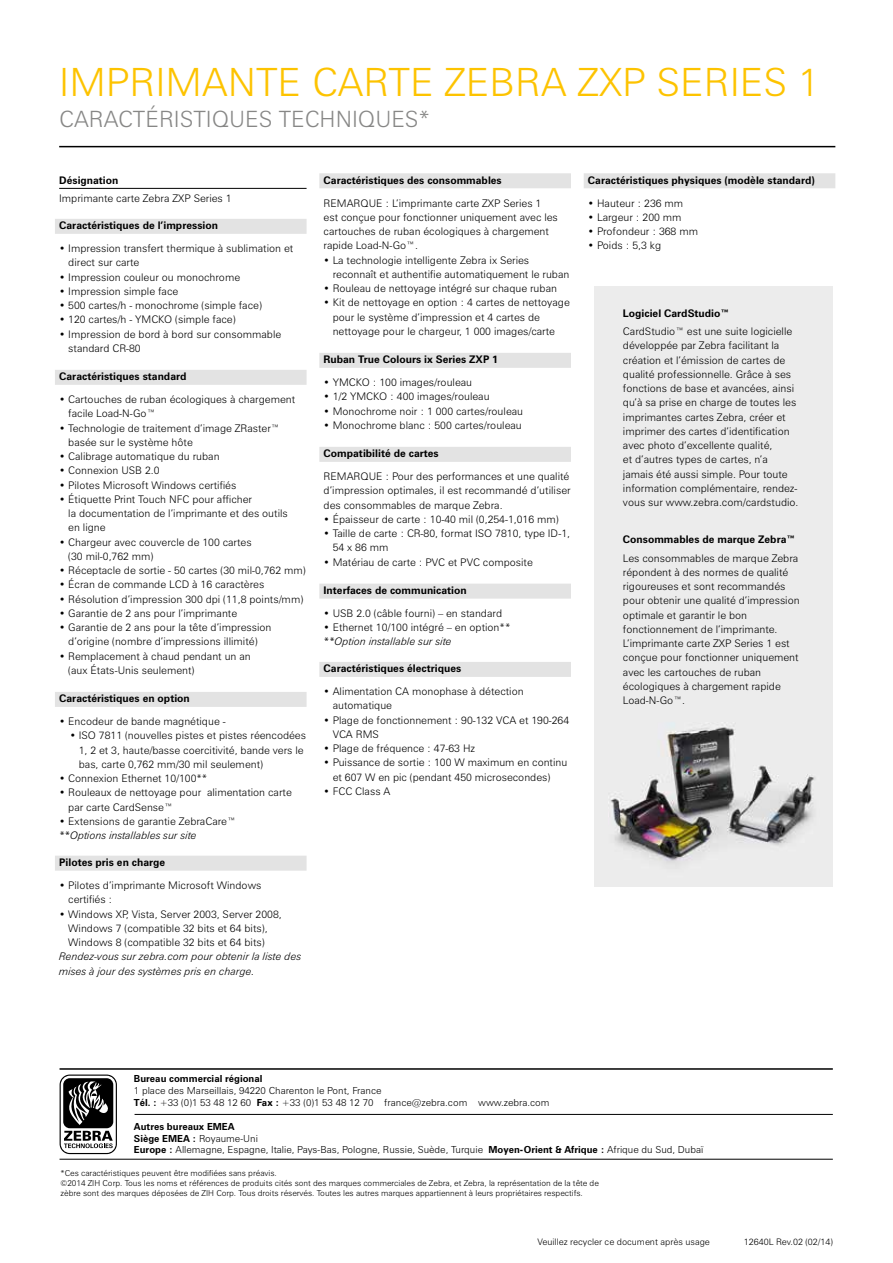
<style>
.page{position:relative;width:893px;height:1263px;background:#fff}
.page>*{position:absolute;margin:0;border:0;box-sizing:border-box;transform-origin:0 0}
.t1{font:300 39px "Zurich BT";color:#fdc300}
.t2{font:300 22.5px "Zurich BT";color:#878786}
.t3{font:300 10.5px/14.2px "Zurich BT";color:#000}
.t4{font:700 10.5px "Zurich BT";color:#000}
.t5{font:italic 300 10.5px/14.2px "Zurich BT";color:#000}
.t6{font:300 9.75px/11.9px "Zurich BT";color:#000}
.t7{font:700 9.75px "Zurich BT";color:#000}
.t8{font:300 9px "Zurich BT";color:#000}
.t9{font:300 8.25px/9.9px "Zurich BT";letter-spacing:-.005em;color:#000}
.s1{font-weight:700}
</style>
<div class="page">
<hr style="left:59px;top:146px;width:776px;height:1px;background:#000">
<div style="left:594px;top:286px;width:238px;height:601px;background:#ececec"></div>
<hr style="left:59px;top:188px;width:248px;height:1px;background:#000">
<div style="left:55px;top:219px;width:252px;height:15px;background:#e3e3e3"></div>
<div style="left:55px;top:370px;width:252px;height:15px;background:#e3e3e3"></div>
<div style="left:55px;top:692px;width:252px;height:15px;background:#e3e3e3"></div>
<div style="left:55px;top:856px;width:252px;height:15px;background:#e3e3e3"></div>
<div style="left:319px;top:173px;width:252px;height:15px;background:#e3e3e3"></div>
<div style="left:319px;top:353px;width:252px;height:15px;background:#e3e3e3"></div>
<div style="left:319px;top:447px;width:252px;height:15px;background:#e3e3e3"></div>
<div style="left:319px;top:584px;width:252px;height:15px;background:#e3e3e3"></div>
<div style="left:319px;top:662px;width:252px;height:15px;background:#e3e3e3"></div>
<div style="left:584px;top:173px;width:251px;height:15px;background:#e3e3e3"></div>
<hr style="left:60px;top:1068px;width:773px;height:2px;background:#000">
<hr style="left:60px;top:1159px;width:773px;height:1px;background:#000">
<hr style="left:135px;top:1114px;width:698px;height:1px;background:#000">
<svg style="left:60px;top:1074px;width:57px;height:80px"></svg>
<img style="left:608px;top:727px;width:207px;height:137px">
<h1 class="t1" style="left:59px;top:58px;width:762px">IMPRIMANTE CARTE ZEBRA ZXP SERIES 1</h1>
<h2 class="t2" style="left:59px;top:106px;width:373px">CARACTÉRISTIQUES TECHNIQUES*</h2>
<p class="t4" style="left:59px;top:174px;width:61px">Désignation</p>
<p class="t3" style="left:59px;top:191px;width:174px">Imprimante carte Zebra ZXP Series 1</p>
<p class="t4" style="left:59px;top:219px;width:160px">Caractéristiques de l’impression</p>
<p class="t3" style="left:68px;top:241px;width:226px;text-indent:-9px">• Impression transfert thermique à sublimation et direct sur carte</p>
<p class="t3" style="left:59px;top:270px;width:182px">• Impression couleur ou monochrome</p>
<p class="t3" style="left:59px;top:284px;width:121px">• Impression simple face</p>
<p class="t3" style="left:59px;top:298px;width:204px">• 500 cartes/h - monochrome (simple face)</p>
<p class="t3" style="left:59px;top:312px;width:178px">• 120 cartes/h - YMCKO (simple face)</p>
<p class="t3" style="left:68px;top:327px;width:214px;text-indent:-9px">• Impression de bord à bord sur consommable standard CR-80</p>
<p class="t4" style="left:59px;top:370px;width:129px">Caractéristiques standard</p>
<p class="t3" style="left:68px;top:392px;width:228px;text-indent:-9px">• Cartouches de ruban écologiques à chargement facile Load-N-Go™</p>
<p class="t3" style="left:68px;top:421px;width:213px;text-indent:-9px">• Technologie de traitement d’image ZRaster™ basée sur le système hôte</p>
<p class="t3" style="left:59px;top:449px;width:162px">• Calibrage automatique du ruban</p>
<p class="t3" style="left:59px;top:463px;width:102px">• Connexion USB 2.0</p>
<p class="t3" style="left:59px;top:478px;width:179px">• Pilotes Microsoft Windows certifiés</p>
<p class="t3" style="left:68px;top:492px;width:221px;text-indent:-9px">• Étiquette Print Touch NFC pour afficher<br>la documentation de l’imprimante et des outils en ligne</p>
<p class="t3" style="left:68px;top:535px;width:185px;text-indent:-9px">• Chargeur avec couvercle de 100 cartes (30 mil-0,762 mm)</p>
<p class="t3" style="left:59px;top:563px;width:248px">• Réceptacle de sortie - 50 cartes (30 mil-0,762 mm)</p>
<p class="t3" style="left:59px;top:577px;width:207px">• Écran de commande LCD à 16 caractères</p>
<p class="t3" style="left:59px;top:592px;width:246px">• Résolution d’impression 300 dpi (11,8 points/mm)</p>
<p class="t3" style="left:59px;top:606px;width:180px">• Garantie de 2 ans pour l’imprimante</p>
<p class="t3" style="left:59px;top:620px;width:214px;text-align:center">• Garantie de 2 ans pour la tête d’impression d’origine (nombre d’impressions illimité)</p>
<p class="t3" style="left:68px;top:649px;width:184px;text-indent:-9px">• Remplacement à chaud pendant un an (aux États-Unis seulement)</p>
<p class="t4" style="left:59px;top:692px;width:132px">Caractéristiques en option</p>
<p class="t3" style="left:59px;top:714px;width:168px">• Encodeur de bande magnétique -</p>
<p class="t3" style="left:79px;top:728px;width:229px;text-indent:-9px">• ISO 7811 (nouvelles pistes et pistes réencodées<br>1, 2 et 3, haute/basse coercitivité, bande vers le bas, carte 0,762 mm/30 mil seulement)</p>
<p class="t3" style="left:59px;top:771px;width:150px">• Connexion Ethernet 10/100**</p>
<p class="t3" style="left:68px;top:785px;width:225px;text-indent:-9px">• Rouleaux de nettoyage pour alimentation carte par carte CardSense™</p>
<p class="t3" style="left:59px;top:814px;width:178px">• Extensions de garantie ZebraCare™</p>
<p class="t5" style="left:59px;top:828px;width:139px">**Options installables sur site</p>
<p class="t4" style="left:59px;top:856px;width:108px">Pilotes pris en charge</p>
<p class="t3" style="left:68px;top:878px;width:195px;text-indent:-9px">• Pilotes d’imprimante Microsoft Windows certifiés :</p>
<p class="t3" style="left:68px;top:906px;width:215px;text-indent:-9px">• Windows XP, Vista, Server 2003, Server 2008,<br>Windows 7 (compatible 32 bits et 64 bits),<br>Windows 8 (compatible 32 bits et 64 bits)</p>
<p class="t5" style="left:59px;top:949px;width:244px">Rendez-vous sur zebra.com pour obtenir la liste des mises à jour des systèmes pris en charge.</p>
<p class="t4" style="left:324px;top:174px;width:180px">Caractéristiques des consommables</p>
<p class="t3" style="left:324px;top:196px;width:236px">REMARQUE : L’imprimante carte ZXP Series 1 est conçue pour fonctionner uniquement avec les cartouches de ruban écologiques à chargement rapide Load-N-Go™.</p>
<p class="t3" style="left:333px;top:253px;width:238px;text-indent:-9px">• La technologie intelligente Zebra ix Series reconnaît et authentifie automatiquement le ruban</p>
<p class="t3" style="left:324px;top:281px;width:235px">• Rouleau de nettoyage intégré sur chaque ruban</p>
<p class="t3" style="left:333px;top:295px;width:239px;text-indent:-9px">• Kit de nettoyage en option : 4 cartes de nettoyage pour le système d’impression et 4 cartes de nettoyage pour le chargeur, 1 000 images/carte</p>
<p class="t4" style="left:324px;top:353px;width:176px">Ruban True Colours ix Series ZXP 1</p>
<p class="t3" style="left:324px;top:375px;width:150px">• YMCKO : 100 images/rouleau</p>
<p class="t3" style="left:324px;top:389px;width:168px">• 1/2 YMCKO : 400 images/rouleau</p>
<p class="t3" style="left:324px;top:404px;width:201px">• Monochrome noir : 1 000 cartes/rouleau</p>
<p class="t3" style="left:324px;top:418px;width:200px">• Monochrome blanc : 500 cartes/rouleau</p>
<p class="t4" style="left:324px;top:447px;width:117px">Compatibilité de cartes</p>
<p class="t3" style="left:324px;top:469px;width:249px;text-align:justify">REMARQUE : Pour des performances et une qualité d’impression optimales, il est recommandé d’utiliser des consommables de marque Zebra.</p>
<p class="t3" style="left:324px;top:512px;width:237px">• Épaisseur de carte : 10-40 mil (0,254-1,016 mm)</p>
<p class="t3" style="left:333px;top:526px;width:239px;text-indent:-9px">• Taille de carte : CR-80, format ISO 7810, type ID-1,<br>54 x 86 mm</p>
<p class="t3" style="left:324px;top:555px;width:211px">• Matériau de carte : PVC et PVC composite</p>
<p class="t4" style="left:324px;top:584px;width:145px">Interfaces de communication</p>
<p class="t3" style="left:324px;top:606px;width:180px">• USB 2.0 (câble fourni) – en standard</p>
<p class="t3" style="left:324px;top:620px;width:188px">• Ethernet 10/100 intégré – en option**</p>
<p class="t5" style="left:324px;top:634px;width:130px">**Option installable sur site</p>
<p class="t4" style="left:324px;top:662px;width:139px">Caractéristiques électriques</p>
<p class="t3" style="left:333px;top:684px;width:193px;text-indent:-9px">• Alimentation CA monophase à détection automatique</p>
<p class="t3" style="left:333px;top:713px;width:238px;text-indent:-9px">• Plage de fonctionnement : 90-132 VCA et 190-264<br>VCA RMS</p>
<p class="t3" style="left:324px;top:741px;width:153px">• Plage de fréquence : 47-63 Hz</p>
<p class="t3" style="left:333px;top:755px;width:236px;text-indent:-9px">• Puissance de sortie : 100 W maximum en continu et 607 W en pic (pendant 450 microsecondes)</p>
<p class="t3" style="left:324px;top:784px;width:68px">• FCC Class A</p>
<p class="t4" style="left:588px;top:174px;width:228px">Caractéristiques physiques (modèle standard)</p>
<p class="t3" style="left:588px;top:196px;width:97px">• Hauteur : 236 mm</p>
<p class="t3" style="left:588px;top:210px;width:95px">• Largeur : 200 mm</p>
<p class="t3" style="left:588px;top:224px;width:112px">• Profondeur : 368 mm</p>
<p class="t3" style="left:588px;top:238px;width:75px">• Poids : 5,3 kg</p>
<p class="t4" style="left:623px;top:306px;width:108px">Logiciel CardStudio™</p>
<p class="t3" style="left:623px;top:324px;width:177px">CardStudio™ est une suite logicielle développée par Zebra facilitant la création et l’émission de cartes de qualité professionnelle. Grâce à ses fonctions de base et avancées, ainsi qu’à sa prise en charge de toutes les imprimantes cartes Zebra, créer et imprimer des cartes d’identification avec photo d’excellente qualité,<br>et d’autres types de cartes, n’a jamais été aussi simple. Pour toute information complémentaire, rendez&shy;vous sur www.zebra.com/cardstudio.</p>
<p class="t4" style="left:623px;top:533px;width:174px">Consommables de marque Zebra™</p>
<p class="t3" style="left:623px;top:551px;width:178px">Les consommables de marque Zebra répondent à des normes de qualité rigoureuses et sont recommandés pour obtenir une qualité d’impression optimale et garantir le bon fonctionnement de l’imprimante.<br>L’imprimante carte ZXP Series 1 est conçue pour fonctionner uniquement avec les cartouches de ruban écologiques à chargement rapide<br>Load-N-Go™.</p>
<p class="t7" style="left:134px;top:1073px;width:130px">Bureau commercial régional</p>
<p class="t6" style="left:134px;top:1085px;width:417px">1 place des Marseillais, 94220 Charenton le Pont, France<br><span class="s1">Tél. :</span> +33 (0)1 53 48 12 60 <span class="s1">Fax :</span> +33 (0)1 53 48 12 70 france@zebra.com www.zebra.com</p>
<p class="t6" style="left:134px;top:1120px;width:571px"><span class="s1">Autres bureaux EMEA<br>Siège EMEA :</span> Royaume-Uni<br><span class="s1">Europe :</span> Allemagne, Espagne, Italie, Pays-Bas, Pologne, Russie, Suède, Turquie <span class="s1">Moyen-Orient &amp; Afrique :</span> Afrique du Sud, Dubaï</p>
<p class="t9" style="left:61px;top:1168px;width:540px">*Ces caractéristiques peuvent être modifiées sans préavis.<br>©2014 ZIH Corp. Tous les noms et références de produits cités sont des marques commerciales de Zebra, et Zebra, la représentation de la tête de zèbre sont des marques déposées de ZIH Corp. Tous droits réservés. Toutes les autres marques appartiennent à leurs propriétaires respectifs.</p>
<p class="t8" style="left:537px;top:1236px;width:174px">Veuillez recycler ce document après usage</p>
<p class="t8" style="left:744px;top:1236px;width:91px">12640L Rev.02 (02/14)</p>
</div>
